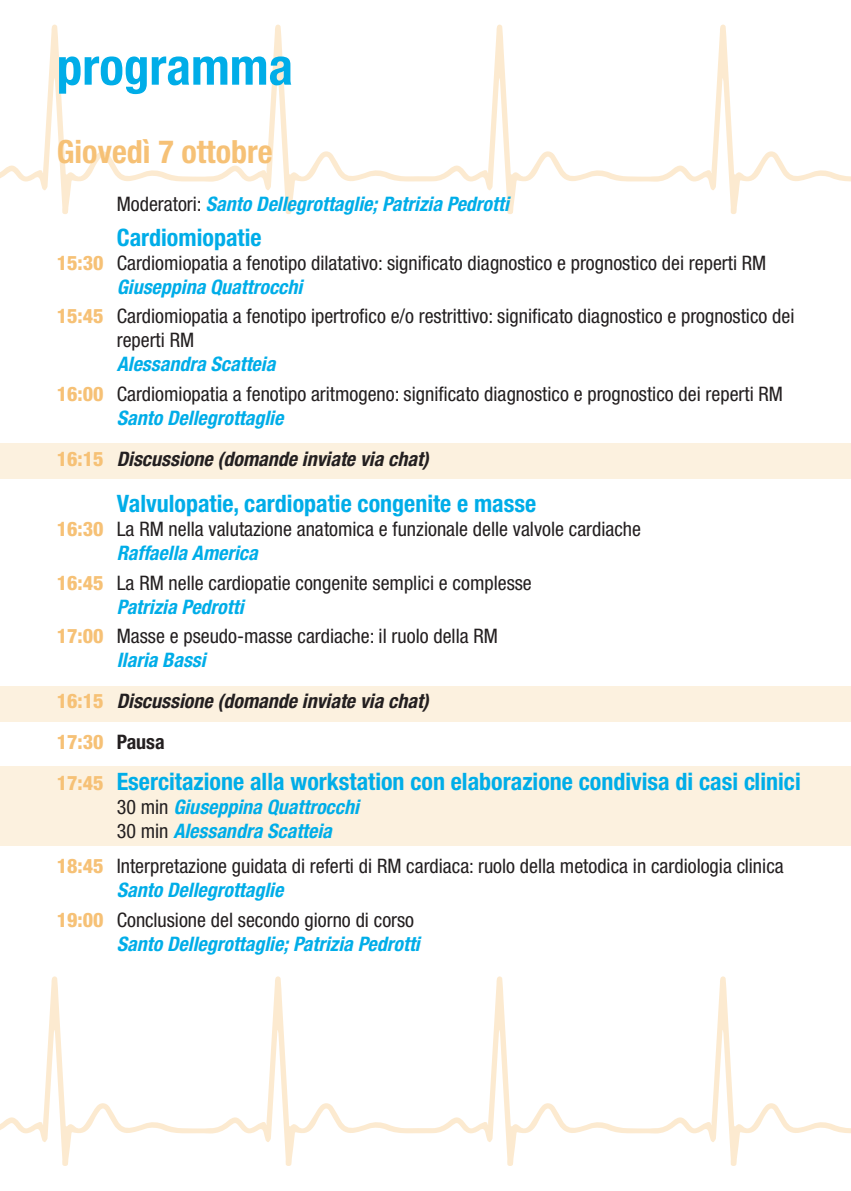
<style>
.page{position:relative;width:851px;height:1191px;background:#fff}
.page>*{position:absolute;margin:0;border:0;box-sizing:border-box;transform-origin:0 0}
.t1{font:700 condensed 51px "Helvetica Neue LT Std";color:#00ade8}
.t2{font:700 condensed 32px "Helvetica Neue LT Std";color:#f6c176}
.t3{font:700 condensed 24px "Helvetica Neue LT Std";color:#00ade8}
.t4{font:condensed 20px/24px "Helvetica Neue LT Std";color:#231f20}
.t5{font:italic 700 condensed 20px/24px "Helvetica Neue LT Std";color:#00ade8}
.t6{font:italic 700 condensed 20px/41px "Helvetica Neue LT Std";color:#231f20}
.s1{font-weight:400;font-style:normal;color:#231f20}
.s2{font-weight:800;color:#f6c176}
.s3{font-weight:700;font-style:italic;color:#00ade8}
.s4{color:#00ade8}
.s5{font-weight:800;font-style:normal;color:#f6c176}
.s6{font-style:normal}
.s7{font-weight:800;font-size:20px;color:#f6c176}
</style>
<div class="page">
<div style="left:0;top:686px;width:850px;height:35px;background:#fcf1df"></div>
<div style="left:0;top:443px;width:850px;height:35px;background:#fcf1df"></div>
<svg style="left:0;top:24px;width:850px;height:190px"></svg>
<svg style="left:0;top:976px;width:850px;height:190px"></svg>
<div style="left:0;top:765px;width:850px;height:80px;background:#fcf1df"></div>
<h1 class="t1" style="left:57px;top:36px;width:238px">programma</h1>
<h2 class="t2" style="left:57px;top:132px;width:217px">Giovedì 7 ottobre</h2>
<p class="t5" style="left:117px;top:192px;width:393px"><span class="s1">Moderatori:</span> Santo Dellegrottaglie; Patrizia Pedrotti</p>
<p class="t3" style="left:117px;top:223px;width:146px">Cardiomiopatie</p>
<p class="t4" style="left:117px;top:250px;width:651px;text-indent:-60px"><span class="s2">15:30</span> Cardiomiopatia a fenotipo dilatativo: significato diagnostico e prognostico dei reperti RM<br><span class="s3">Giuseppina Quattrocchi</span></p>
<p class="t4" style="left:117px;top:304px;width:679px;text-indent:-60px"><span class="s2">15:45</span> Cardiomiopatia a fenotipo ipertrofico e/o restrittivo: significato diagnostico e prognostico dei reperti RM</p>
<p class="t4" style="left:57px;top:349px;width:727px;line-height:29.6px;text-indent:60px"><span class="s3">Alessandra Scatteia<br></span><span class="s2">16:00</span> Cardiomiopatia a fenotipo aritmogeno: significato diagnostico e prognostico dei reperti RM</p>
<p class="t6" style="left:57px;top:398px;width:373px;text-indent:60px"><span class="s4">Santo Dellegrottaglie<br></span><span class="s5">16:15</span> Discussione (domande inviate via chat)</p>
<p class="t3" style="left:117px;top:489px;width:421px">Valvulopatie, cardiopatie congenite e masse</p>
<p class="t4" style="left:117px;top:517px;width:525px;text-indent:-60px"><span class="s2">16:30</span> La RM nella valutazione anatomica e funzionale delle valvole cardiache<br><span class="s3">Raffaella America</span></p>
<p class="t4" style="left:117px;top:570px;width:416px;text-indent:-60px"><span class="s2">16:45</span> La RM nelle cardiopatie congenite semplici e complesse<br><span class="s3">Patrizia Pedrotti</span></p>
<p class="t4" style="left:117px;top:624px;width:382px;text-indent:-60px"><span class="s2">17:00</span> Masse e pseudo-masse cardiache: il ruolo della RM<br><span class="s3">Ilaria Bassi</span></p>
<p class="t6" style="left:57px;top:681px;width:373px"><span class="s5">16:15</span> Discussione (domande inviate via chat)<br><span class="s5">17:30</span> <span class="s6">Pausa</span></p>
<p class="t3" style="left:57px;top:766px;width:745px"><span class="s7">17:45</span> Esercitazione alla workstation con elaborazione condivisa di casi clinici</p>
<p class="t5" style="left:117px;top:794px;width:244px"><span class="s1">30 min</span> Giuseppina Quattrocchi<br><span class="s1">30 min</span> Alessandra Scatteia</p>
<p class="t4" style="left:117px;top:853px;width:668px;text-indent:-60px"><span class="s2">18:45</span> Interpretazione guidata di referti di RM cardiaca: ruolo della metodica in cardiologia clinica<br><span class="s3">Santo Dellegrottaglie</span></p>
<p class="t5" style="left:57px;top:907px;width:364px;text-align:right"><span class="s5">19:00</span> <span class="s1">Conclusione del secondo giorno di corso<br></span>Santo Dellegrottaglie; Patrizia Pedrotti</p>
</div>
